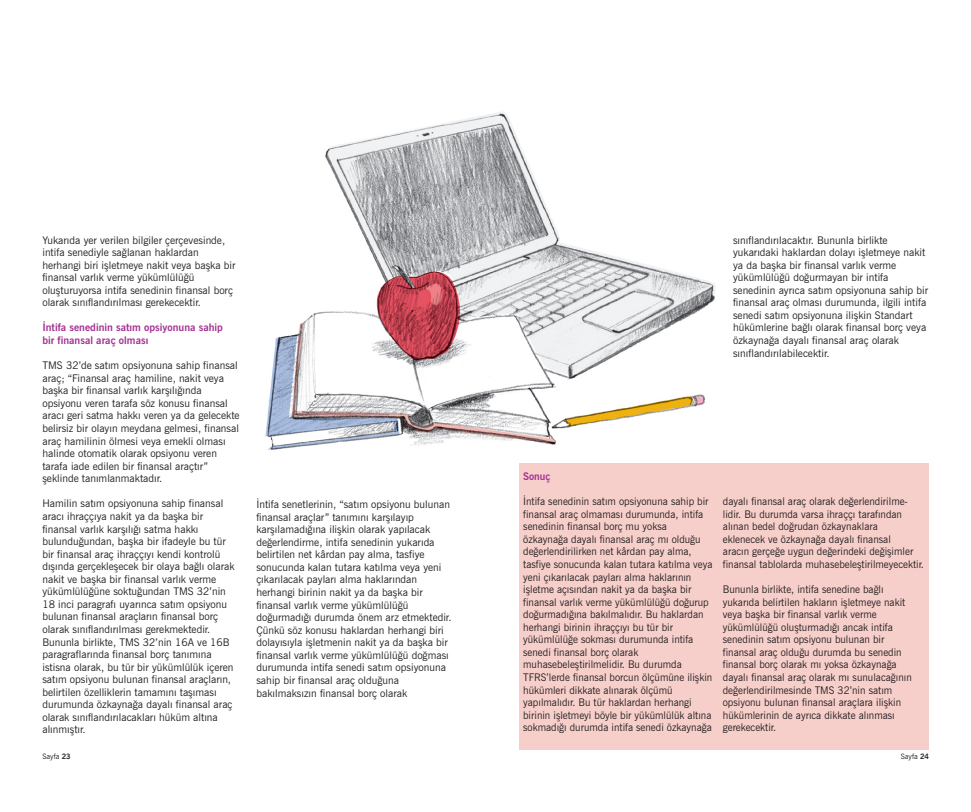
<style>
.page{position:relative;width:971px;height:812px;background:#fff}
.page>*{position:absolute;margin:0;border:0;box-sizing:border-box;transform-origin:0 0}
.t1{font:10.5px/12.6px "News Gothic BT";color:#231f20}
.t2{font:700 10.5px/12.6px "News Gothic BT";color:#a53293}
.t3{font:7.4px "News Gothic BT";color:#231f20}
.s1{font-weight:700}
</style>
<div class="page">
<img style="left:265px;top:112px;width:480px;height:352px">
<div style="left:519px;top:464px;width:409px;height:286px;background:#f7cfca"></div>
<p class="t1" style="left:42px;top:234px;width:195px">Yukarýda yer verilen bilgiler çerçevesinde, intifa senediyle saðlanan haklardan herhangi biri iþletmeye nakit veya baþka bir finansal varlýk verme yükümlülüðü oluþturuyorsa intifa senedinin finansal borç olarak sýnýflandýrýlmasý gerekecektir.</p>
<p class="t2" style="left:42px;top:322px;width:182px">Ýntifa senedinin satým opsiyonuna sahip bir finansal araç olmasý</p>
<p class="t1" style="left:42px;top:360px;width:199px">TMS 32’de satým opsiyonuna sahip finansal araç; “Finansal araç hamiline, nakit veya baþka bir finansal varlýk karþýlýðýnda opsiyonu veren tarafa söz konusu finansal aracý geri satma hakký veren ya da gelecekte belirsiz bir olayýn meydana gelmesi, finansal araç hamilinin ölmesi veya emekli olmasý halinde otomatik olarak opsiyonu veren tarafa iade edilen bir finansal araçtýr” þeklinde tanýmlanmaktadýr.</p>
<p class="t1" style="left:42px;top:498px;width:194px">Hamilin satým opsiyonuna sahip finansal aracý ihraççýya nakit ya da baþka bir finansal varlýk karþýlýðý satma hakký bulunduðundan, baþka bir ifadeyle bu tür bir finansal araç ihraççýyý kendi kontrolü dýþýnda gerçekleþecek bir olaya baðlý olarak nakit ve baþka bir finansal varlýk verme yükümlülüðüne soktuðundan TMS 32’nin 18 inci paragrafý uyarýnca satým opsiyonu bulunan finansal araçlarýn finansal borç olarak sýnýflandýrýlmasý gerekmektedir.<br>Bununla birlikte, TMS 32’nin 16A ve 16B paragraflarýnda finansal borç tanýmýna istisna olarak, bu tür bir yükümlülük içeren satým opsiyonu bulunan finansal araçlarýn, belirtilen özelliklerin tamamýný taþýmasý durumunda özkaynaða dayalý finansal araç olarak sýnýflandýrýlacaklarý hüküm altýna alýnmýþtýr.</p>
<p class="t1" style="left:256px;top:499px;width:196px">Ýntifa senetlerinin, “satým opsiyonu bulunan finansal araçlar” tanýmýný karþýlayýp karþýlamadýðýna iliþkin olarak yapýlacak deðerlendirme, intifa senedinin yukarýda belirtilen net kârdan pay alma, tasfiye sonucunda kalan tutara katýlma veya yeni çýkarýlacak paylarý alma haklarýndan herhangi birinin nakit ya da baþka bir finansal varlýk verme yükümlülüðü doðurmadýðý durumda önem arz etmektedir.<br>Çünkü söz konusu haklardan herhangi biri dolayýsýyla iþletmenin nakit ya da baþka bir finansal varlýk verme yükümlülüðü doðmasý durumunda intifa senedi satým opsiyonuna sahip bir finansal araç olduðuna bakýlmaksýzýn finansal borç olarak</p>
<p class="t1" style="left:733px;top:234px;width:196px">sýnýflandýrýlacaktýr. Bununla birlikte yukarýdaki haklardan dolayý iþletmeye nakit ya da baþka bir finansal varlýk verme yükümlülüðü doðurmayan bir intifa senedinin ayrýca satým opsiyonuna sahip bir finansal araç olmasý durumunda, ilgili intifa senedi satým opsiyonuna iliþkin Standart hükümlerine baðlý olarak finansal borç veya özkaynaða dayalý finansal araç olarak sýnýflandýrýlabilecektir.</p>
<p class="t2" style="left:523px;top:471px;width:29px">Sonuç</p>
<p class="t1" style="left:523px;top:496px;width:191px">Ýntifa senedinin satým opsiyonuna sahip bir finansal araç olmamasý durumunda, intifa senedinin finansal borç mu yoksa özkaynaða dayalý finansal araç mý olduðu deðerlendirilirken net kârdan pay alma, tasfiye sonucunda kalan tutara katýlma veya yeni çýkarýlacak paylarý alma haklarýnýn iþletme açýsýndan nakit ya da baþka bir finansal varlýk verme yükümlülüðü doðurup doðurmadýðýna bakýlmalýdýr. Bu haklardan herhangi birinin ihraççýyý bu tür bir yükümlülüðe sokmasý durumunda intifa senedi finansal borç olarak muhasebeleþtirilmelidir. Bu durumda TFRS’lerde finansal borcun ölçümüne iliþkin hükümleri dikkate alýnarak ölçümü yapýlmalýdýr. Bu tür haklardan herhangi birinin iþletmeyi böyle bir yükümlülük altýna sokmadýðý durumda intifa senedi özkaynaða</p>
<p class="t1" style="left:722px;top:496px;width:203px">dayalý finansal araç olarak deðerlendirilme&shy;lidir. Bu durumda varsa ihraççý tarafýndan alýnan bedel doðrudan özkaynaklara<br>eklenecek ve özkaynaða dayalý finansal<br>aracýn gerçeðe uygun deðerindeki deðiþimler finansal tablolarda muhasebeleþtirilmeyecektir.</p>
<p class="t1" style="left:722px;top:584px;width:190px">Bununla birlikte, intifa senedine baðlý yukarýda belirtilen haklarýn iþletmeye nakit veya baþka bir finansal varlýk verme yükümlülüðü oluþturmadýðý ancak intifa senedinin satým opsiyonu bulunan bir finansal araç olduðu durumda bu senedin finansal borç olarak mý yoksa özkaynaða dayalý finansal araç olarak mý sunulacaðýnýn deðerlendirilmesinde TMS 32’nin satým opsiyonu bulunan finansal araçlara iliþkin hükümlerinin de ayrýca dikkate alýnmasý gerekecektir.</p>
<p class="t3" style="left:42px;top:753px;width:30px">Sayfa <span class="s1">23</span></p>
<p class="t3" style="left:900px;top:753px;width:30px">Sayfa <span class="s1">24</span></p>
</div>
